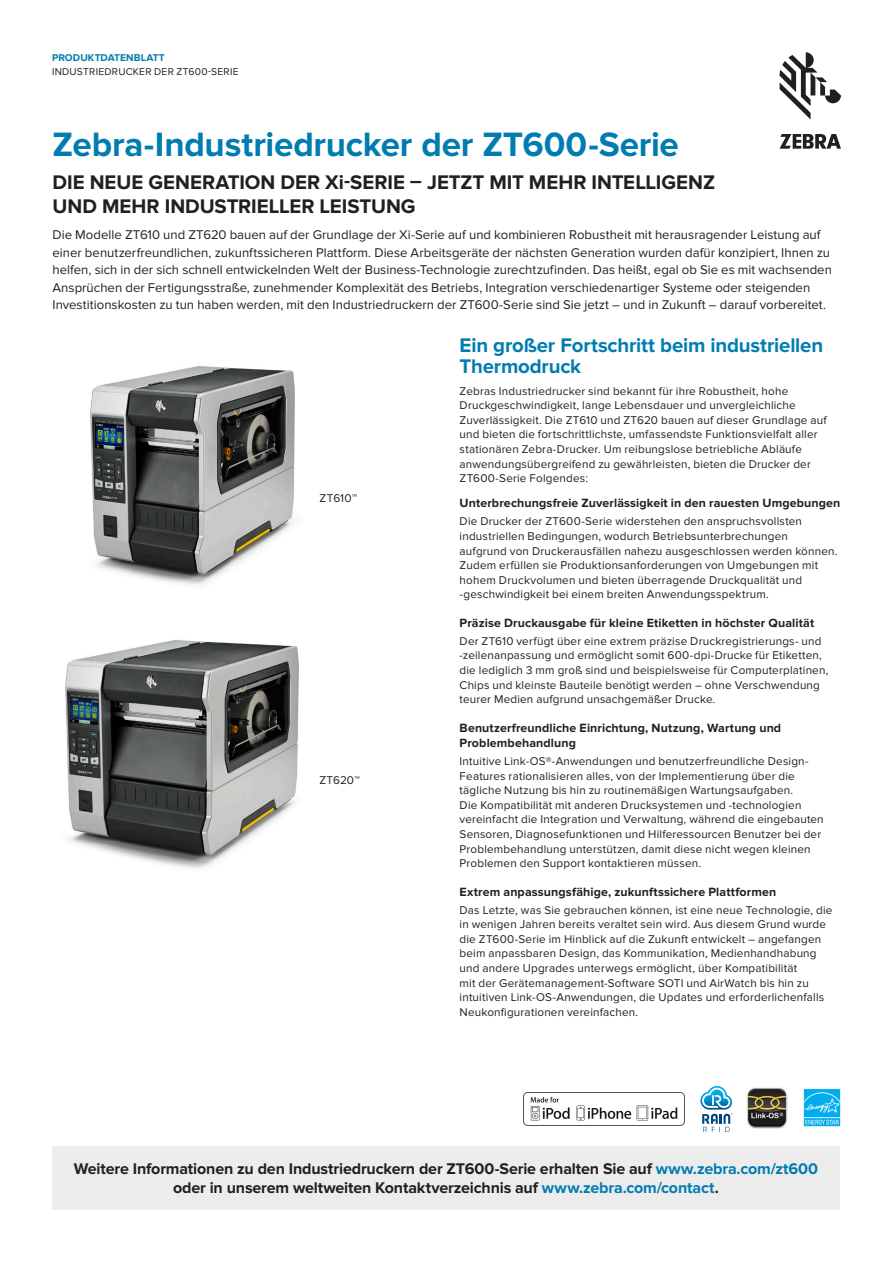
<style>
.page{position:relative;width:893px;height:1263px;background:#fff}
.page>*{position:absolute;margin:0;border:0;box-sizing:border-box;transform-origin:0 0}
.Cover_Headline{font:700 34.95px "Proxima Nova";letter-spacing:-.005em;color:#007cb1}
.Cover_Subhead{font:700 20.4px/23.4px "Proxima Nova";color:#231f20}
.Subhead-1{font:700 20.4px/21.9px "Proxima Nova";letter-spacing:-.01em;color:#007cb1}
.CTA-Call_To_Action{font:700 16.05px/18.9px "Proxima Nova";letter-spacing:-.01em;color:#231f20;text-align:center}
.Intro_Body{font:13.2px/17.5px "Proxima Nova";color:#231f20}
.Body_Subhead_Black{font:700 12.45px/15.3px "Proxima Nova";letter-spacing:.01em;color:#231f20}
.Body{font:11.7px/14.5px "Proxima Nova";letter-spacing:.015em;color:#231f20}
.Body_Subhead_Black-2{font:11.7px/14.5px "Proxima Nova";letter-spacing:.015em;color:#231f20}
.t1{font:10.2px "Proxima Nova";letter-spacing:.025em;color:#231f20}
.t2{font:700 10.2px "Proxima Nova";letter-spacing:.01em;color:#007cb1}
.s1{color:#007cb1}
</style>
<div class="page">
<img style="left:65px;top:640px;width:234px;height:229px">
<img style="left:90px;top:366px;width:205px;height:219px">
<svg style="left:700px;top:1086px;width:32px;height:46px"></svg>
<img style="left:803px;top:1088px;width:37px;height:38px">
<img style="left:747px;top:1087px;width:41px;height:41px">
<img style="left:524px;top:1092px;width:160px;height:34px">
<div style="left:52px;top:1146px;width:788px;height:64px;background:#edeced"></div>
<svg style="left:779px;top:52px;width:62px;height:67px"></svg>
<svg style="left:779px;top:134px;width:62px;height:15px"></svg>
<p class="t2" style="left:52px;top:52px;width:114px">PRODUKTDATENBLATT</p>
<p class="t1" style="left:52px;top:66px;width:188px">INDUSTRIEDRUCKER DER ZT600-SERIE</p>
<p class="Cover_Headline" style="left:53px;top:124px;width:628px">Zebra-Industriedrucker der ZT600-Serie</p>
<p class="Cover_Subhead" style="left:53px;top:171px;width:664px">DIE NEUE GENERATION DER Xi-SERIE – JETZT MIT MEHR INTELLIGENZ<br>UND MEHR INDUSTRIELLER LEISTUNG</p>
<p class="Intro_Body" style="left:53px;top:226px;width:781px">Die Modelle ZT610 und ZT620 bauen auf der Grundlage der Xi-Serie auf und kombinieren Robustheit mit herausragender Leistung auf einer benutzerfreundlichen, zukunftssicheren Plattform. Diese Arbeitsgeräte der nächsten Generation wurden dafür konzipiert, Ihnen zu helfen, sich in der sich schnell entwickelnden Welt der Business-Technologie zurechtzufinden. Das heißt, egal ob Sie es mit wachsenden Ansprüchen der Fertigungsstraße, zunehmender Komplexität des Betriebs, Integration verschiedenartiger Systeme oder steigenden Investitionskosten zu tun haben werden, mit den Industriedruckern der ZT600-Serie sind Sie jetzt – und in Zukunft – darauf vorbereitet.</p>
<p class="Body" style="left:320px;top:491px;width:39px">ZT610™</p>
<p class="Body" style="left:319px;top:773px;width:42px">ZT620™</p>
<p class="Subhead-1" style="left:460px;top:334px;width:365px">Ein großer Fortschritt beim industriellen<br>Thermodruck</p>
<p class="Body" style="left:460px;top:384px;width:369px">Zebras Industriedrucker sind bekannt für ihre Robustheit, hohe Druckgeschwindigkeit, lange Lebensdauer und unvergleichliche Zuverlässigkeit. Die ZT610 und ZT620 bauen auf dieser Grundlage auf und bieten die fortschrittlichste, umfassendste Funktionsvielfalt aller stationären Zebra-Drucker. Um reibungslose betriebliche Abläufe anwendungsübergreifend zu gewährleisten, bieten die Drucker der ZT600-Serie Folgendes:</p>
<p class="Body_Subhead_Black" style="left:460px;top:496px;width:382px">Unterbrechungsfreie Zuverlässigkeit in den rauesten Umgebungen</p>
<p class="Body_Subhead_Black-2" style="left:460px;top:514px;width:379px">Die Drucker der ZT600-Serie widerstehen den anspruchsvollsten industriellen Bedingungen, wodurch Betriebsunterbrechungen aufgrund von Druckerausfällen nahezu ausgeschlossen werden können.<br>Zudem erfüllen sie Produktionsanforderungen von Umgebungen mit hohem Druckvolumen und bieten überragende Druckqualität und -geschwindigkeit bei einem breiten Anwendungsspektrum.</p>
<p class="Body_Subhead_Black" style="left:460px;top:615px;width:356px">Präzise Druckausgabe für kleine Etiketten in höchster Qualität</p>
<p class="Body" style="left:460px;top:634px;width:370px">Der ZT610 verfügt über eine extrem präzise Druckregistrierungs- und -zeilenanpassung und ermöglicht somit 600-dpi-Drucke für Etiketten, die lediglich 3 mm groß sind und beispielsweise für Computerplatinen, Chips und kleinste Bauteile benötigt werden – ohne Verschwendung teurer Medien aufgrund unsachgemäßer Drucke.</p>
<p class="Body_Subhead_Black" style="left:460px;top:720px;width:323px">Benutzerfreundliche Einrichtung, Nutzung, Wartung und<br>Problembehandlung</p>
<p class="Body" style="left:460px;top:754px;width:366px">Intuitive Link-OS®-Anwendungen und benutzerfreundliche Design-Features rationalisieren alles, von der Implementierung über die tägliche Nutzung bis hin zu routinemäßigen Wartungsaufgaben.<br>Die Kompatibilität mit anderen Drucksystemen und -technologien vereinfacht die Integration und Verwaltung, während die eingebauten Sensoren, Diagnosefunktionen und Hilferessourcen Benutzer bei der Problembehandlung unterstützen, damit diese nicht wegen kleinen Problemen den Support kontaktieren müssen.</p>
<p class="Body_Subhead_Black" style="left:460px;top:884px;width:318px">Extrem anpassungsfähige, zukunftssichere Plattformen</p>
<p class="Body_Subhead_Black-2" style="left:460px;top:903px;width:374px">Das Letzte, was Sie gebrauchen können, ist eine neue Technologie, die in wenigen Jahren bereits veraltet sein wird. Aus diesem Grund wurde die ZT600-Serie im Hinblick auf die Zukunft entwickelt – angefangen beim anpassbaren Design, das Kommunikation, Medienhandhabung und andere Upgrades unterwegs ermöglicht, über Kompatibilität<br>mit der Gerätemanagement-Software SOTI und AirWatch bis hin zu intuitiven Link-OS-Anwendungen, die Updates und erforderlichenfalls Neukonfigurationen vereinfachen.</p>
<p class="CTA-Call_To_Action" style="left:74px;top:1159px;width:746px">Weitere Informationen zu den Industriedruckern der ZT600-Serie erhalten Sie auf <span class="s1">www.zebra.com/zt600 </span>oder in unserem weltweiten Kontaktverzeichnis auf <span class="s1">www.zebra.com/contact</span>.</p>
</div>
